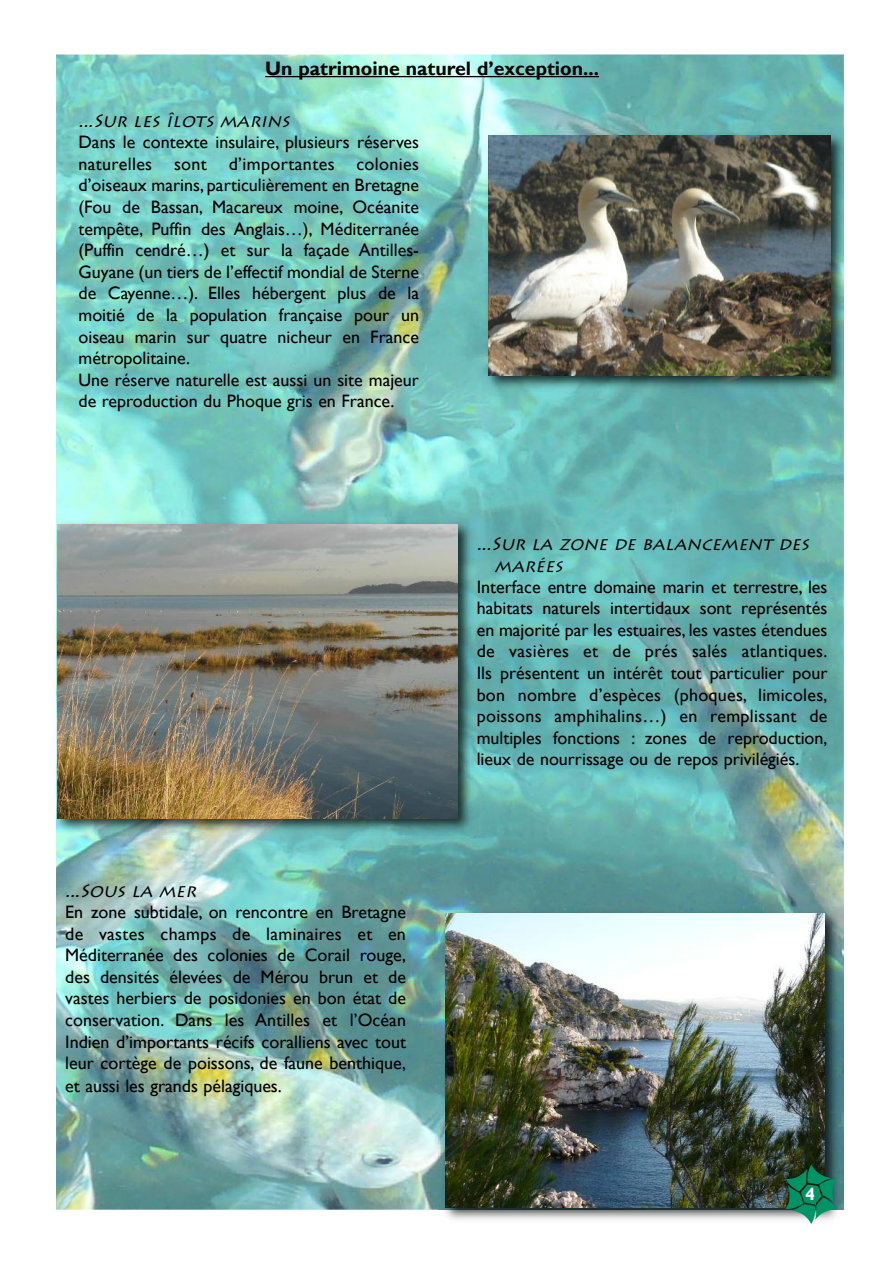
<style>
.page{position:relative;width:893px;height:1263px;background:#fff}
.page>*{position:absolute;margin:0;border:0;box-sizing:border-box;transform-origin:0 0}
.t1{font:700 19.5px "Gill Sans";color:#000}
.t2{font:18px/21.6px "Gill Sans";color:#000;text-align:justify}
.t3{font:italic 18px/21.6px "Lithos Pro";color:#000}
.t4{font:700 18px "Gill Sans";color:#fff}
</style>
<div class="page">
<img style="left:56px;top:55px;width:788px;height:1155px">
<img style="left:439px;top:906px;width:405px;height:314px">
<img style="left:446px;top:913px;width:379px;height:295px">
<svg style="left:786px;top:1164px;width:51px;height:60px;background:#338569"></svg>
<hr style="left:265px;top:76px;width:334px;height:1px;background:#000">
<img style="left:482px;top:129px;width:362px;height:267px">
<img style="left:489px;top:136px;width:341px;height:240px">
<img style="left:56px;top:518px;width:421px;height:321px">
<img style="left:57px;top:525px;width:401px;height:294px">
<p class="t1" style="left:265px;top:57px;width:335px">Un patrimoine naturel d’exception...</p>
<p class="t3" style="left:78px;top:110px;width:216px">...SUR LES ÎLOTS MARINS</p>
<p class="t2" style="left:78px;top:131px;width:342px;text-align:left">Dans le contexte insulaire, plusieurs réserves naturelles sont d’importantes colonies d’oiseaux marins, particulièrement en Bretagne (Fou de Bassan, Macareux moine, Océanite tempête, Puffin des Anglais…), Méditerranée (Puffin cendré…) et sur la façade Antilles-Guyane (un tiers de l’effectif mondial de Sterne de Cayenne…). Elles hébergent plus de la moitié de la population française pour un oiseau marin sur quatre nicheur en France métropolitaine.<br>Une réserve naturelle est aussi un site majeur de reproduction du Phoque gris en France.</p>
<p class="t3" style="left:65px;top:880px;width:136px">...SOUS LA MER</p>
<p class="t2" style="left:65px;top:901px;width:342px">En zone subtidale, on rencontre en Bretagne de vastes champs de laminaires et en Méditerranée des colonies de Corail rouge, des densités élevées de Mérou brun et de vastes herbiers de posidonies en bon état de conservation. Dans les Antilles et l’Océan Indien d’importants récifs coralliens avec tout leur cortège de poissons, de faune benthique, et aussi les grands pélagiques.</p>
<p class="t3" style="left:494px;top:533px;width:319px;text-indent:-18px">...SUR LA ZONE DE BALANCEMENT DES<br>MARÉES</p>
<p class="t2" style="left:477px;top:575px;width:352px">Interface entre domaine marin et terrestre, les habitats naturels intertidaux sont représentés en majorité par les estuaires, les vastes étendues de vasières et de prés salés atlantiques.<br>Ils présentent un intérêt tout particulier pour bon nombre d’espèces (phoques, limicoles, poissons amphihalins…) en remplissant de multiples fonctions : zones de reproduction, lieux de nourrissage ou de repos privilégiés.</p>
<p class="t4" style="left:805px;top:1183px;width:11px">4</p>
</div>
